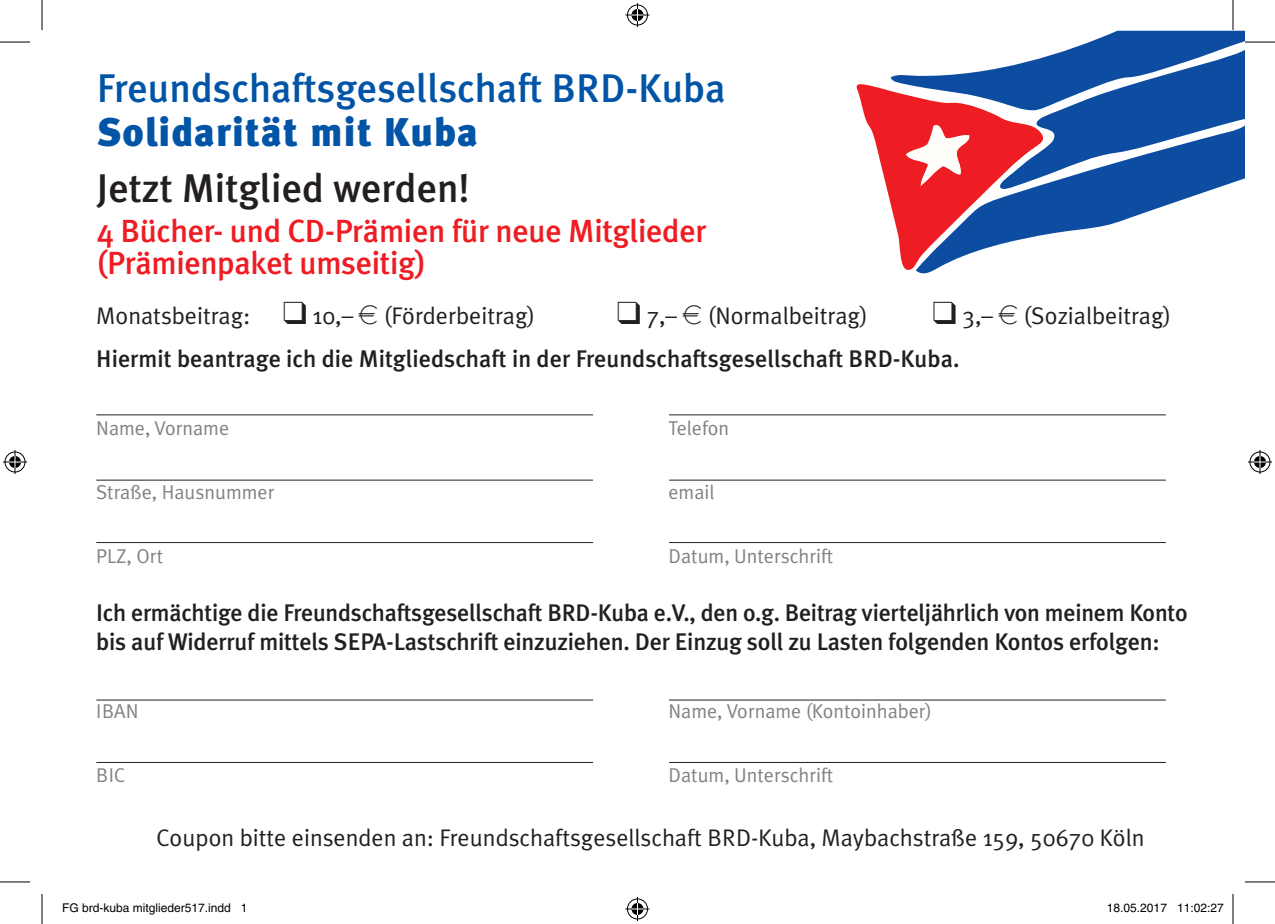
<style>
.page{position:relative;width:1275px;height:924px;background:#fff}
.page>*{position:absolute;margin:0;border:0;box-sizing:border-box;transform-origin:0 0}
.t1{font:500 40px "Meta Plus";color:#0154a6}
.t2{font:500 40px "Meta Plus";color:#231f20}
.t3{font:900 40px "Meta";letter-spacing:.03em;color:#0154a6}
.t4{font:500 32px/32px "Meta Plus";letter-spacing:-.01em;color:#ee1d23}
.t5{font:500 24px/28.8px "Meta Plus";letter-spacing:-.01em;color:#231f20}
.t6{font:24px "Meta Plus Normal";color:#231f20}
.t7{font:20px "Meta Plus Normal";color:#808285}
.t8{font:12px "Helvetica";color:#000}
</style>
<div class="page">
<svg style="left:891px;top:31px;width:353px;height:243px;fill:#0d4da1"></svg>
<svg style="left:856px;top:84px;width:190px;height:186px"></svg>
<hr style="left:96px;top:414px;width:497px;height:1px;background:#231f20">
<hr style="left:96px;top:479px;width:497px;height:1px;background:#231f20">
<hr style="left:96px;top:542px;width:497px;height:1px;background:#231f20">
<hr style="left:96px;top:699px;width:497px;height:1px;background:#231f20">
<hr style="left:96px;top:761px;width:497px;height:1px;background:#231f20">
<hr style="left:669px;top:414px;width:496px;height:1px;background:#231f20">
<hr style="left:669px;top:479px;width:496px;height:1px;background:#231f20">
<hr style="left:669px;top:542px;width:496px;height:1px;background:#231f20">
<hr style="left:669px;top:699px;width:496px;height:1px;background:#231f20">
<hr style="left:669px;top:761px;width:496px;height:1px;background:#231f20">
<hr style="left:0;top:42px;width:30px;height:1px;background:#000">
<hr style="left:1245px;top:42px;width:30px;height:1px;background:#000">
<hr style="left:0;top:881px;width:30px;height:1px;background:#000">
<hr style="left:1245px;top:881px;width:30px;height:1px;background:#000">
<hr style="left:42px;top:0;width:1px;height:30px;background:#000">
<hr style="left:42px;top:893px;width:1px;height:30px;background:#000">
<hr style="left:1232px;top:0;width:1px;height:30px;background:#000">
<hr style="left:1232px;top:893px;width:1px;height:30px;background:#000">
<svg style="left:625px;top:3px;width:24px;height:24px"></svg>
<svg style="left:625px;top:897px;width:24px;height:23px"></svg>
<svg style="left:3px;top:450px;width:24px;height:24px"></svg>
<svg style="left:1248px;top:450px;width:24px;height:24px"></svg>
<div style="left:1124px;top:903px;width:5px;height:8px;border:1px solid #fff;border-radius:50%"></div>
<div style="left:1123px;top:902px;width:7px;height:10px;border:1px solid #fff;border-radius:50%"></div>
<div style="left:1194px;top:903px;width:5px;height:8px;border:1px solid #fff;border-radius:50%"></div>
<div style="left:1193px;top:902px;width:7px;height:10px;border:1px solid #fff;border-radius:50%"></div>
<h1 class="t1" style="left:97px;top:65px;width:630px">Freundschaftsgesellschaft BRD-Kuba</h1>
<h1 class="t3" style="left:97px;top:108px;width:383px">Solidarität mit Kuba</h1>
<h1 class="t2" style="left:97px;top:165px;width:374px">Jetzt Mitglied werden!</h1>
<h2 class="t4" style="left:97px;top:214px;width:611px">4 Bücher- und CD-Prämien für neue Mitglieder (Prämienpaket umseitig)</h2>
<p class="t6" style="left:96px;top:302px;width:258px">Monatsbeitrag: ❑ 10,–</p>
<p class="t6" style="left:384px;top:302px;width:153px">(Förderbeitrag)</p>
<p class="t6" style="left:616px;top:302px;width:62px">❑ 7,–</p>
<p class="t6" style="left:707px;top:302px;width:162px">(Normalbeitrag)</p>
<p class="t6" style="left:932px;top:302px;width:62px">❑ 3,–</p>
<p class="t6" style="left:1023px;top:302px;width:149px">(Sozialbeitrag)</p>
<p class="t5" style="left:96px;top:344px;width:864px">Hiermit beantrage ich die Mitgliedschaft in der Freundschaftsgesellschaft BRD-Kuba.</p>
<p class="t7" style="left:96px;top:416px;width:134px">Name, Vorname</p>
<p class="t7" style="left:668px;top:416px;width:62px">Telefon</p>
<p class="t7" style="left:96px;top:480px;width:180px">Straße, Hausnummer</p>
<p class="t7" style="left:668px;top:480px;width:47px">email</p>
<p class="t7" style="left:96px;top:544px;width:69px">PLZ, Ort</p>
<p class="t7" style="left:668px;top:544px;width:166px">Datum, Unterschrift</p>
<p class="t5" style="left:96px;top:597px;width:1093px">Ich ermächtige die Freundschaftsgesellschaft BRD-Kuba e.V., den o.g. Beitrag vierteljährlich von meinem Konto bis auf Widerruf mittels SEPA-Lastschrift einzuziehen. Der Einzug soll zu Lasten folgenden Kontos erfolgen:</p>
<p class="t7" style="left:96px;top:699px;width:44px">IBAN</p>
<p class="t7" style="left:668px;top:699px;width:265px">Name, Vorname (Kontoinhaber)</p>
<p class="t7" style="left:96px;top:763px;width:30px">BIC</p>
<p class="t7" style="left:668px;top:763px;width:166px">Datum, Unterschrift</p>
<p class="t6" style="left:156px;top:823px;width:989px">Coupon bitte einsenden an: Freundschaftsgesellschaft BRD-Kuba, Maybachstraße 159, 50670 Köln</p>
<p class="t8" style="left:62px;top:900px;width:187px">FG brd-kuba mitglieder517.indd 1</p>
<p class="t8" style="left:1107px;top:900px;width:118px">18.05.2017 11:02:27</p>
</div>
